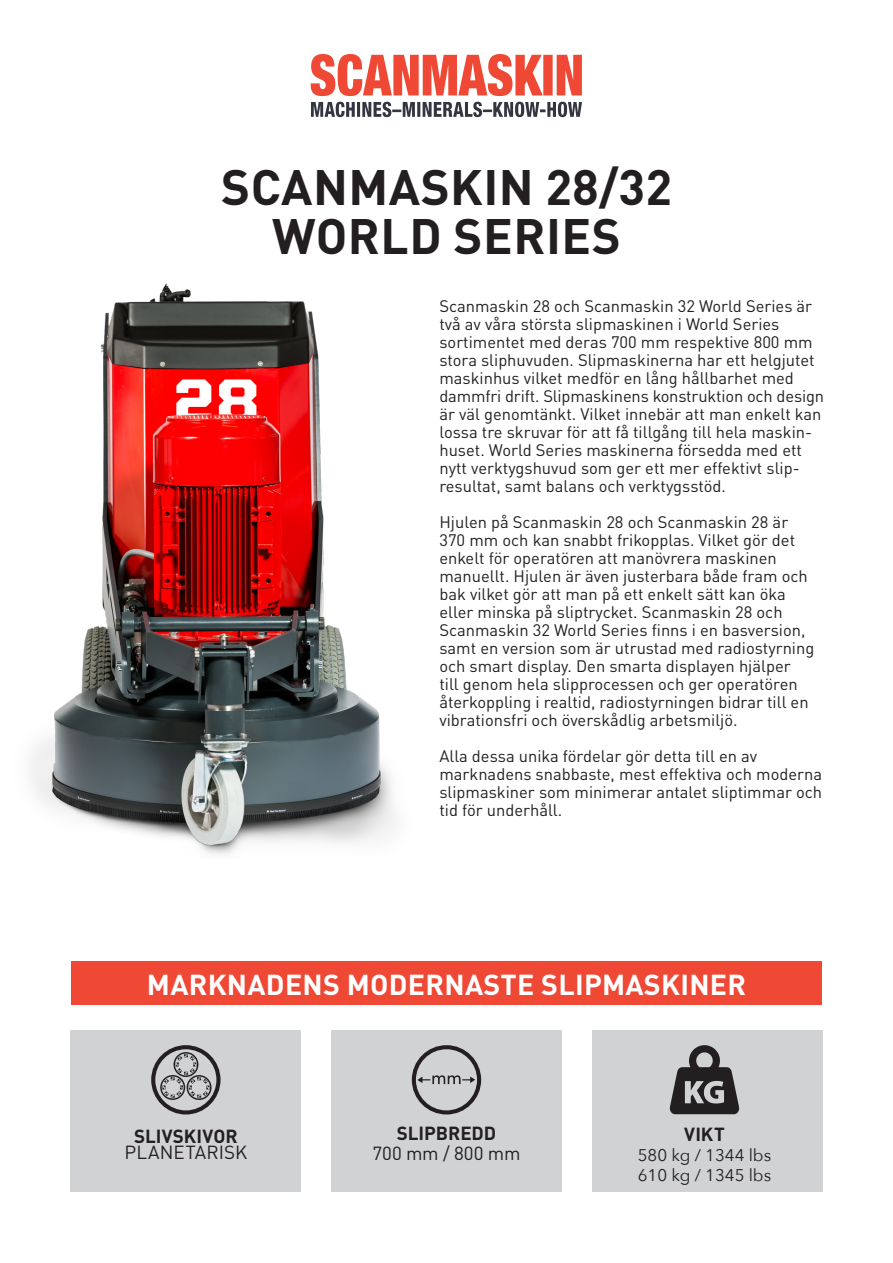
<style>
.page{position:relative;width:893px;height:1263px;background:#fff}
.page>*{position:absolute;margin:0;border:0;box-sizing:border-box;transform-origin:0 0}
.t1{font:700 49.2px/49.2px "DIN Pro";letter-spacing:.01em;color:#231f20;text-align:center}
.t2{font:700 28.5px "DIN Pro";letter-spacing:.01em;color:#fff}
.Teknisk_data{font:18.75px/20.7px "DIN Pro";color:#231f20;text-align:center}
.Teknisk_data-2{font:700 18.75px "DIN Pro";color:#231f20}
.Teknisk_data-3{font:16.8px/20.2px "Avenir Next";color:#231f20}
.t3{font:16.5px/18px "DIN Pro";color:#231f20}
.s1{font-weight:700}
</style>
<div class="page">
<div style="left:331px;top:1030px;width:231px;height:161px;background:#d1d2d4"></div>
<svg style="left:412px;top:1045px;width:69px;height:69px"></svg>
<div style="left:592px;top:1030px;width:230px;height:161px;background:#d1d2d4"></div>
<div style="left:70px;top:1030px;width:231px;height:161px;background:#d1d2d4"></div>
<div style="left:71px;top:961px;width:751px;height:44px;background:#ef4835"></div>
<svg style="left:311px;top:54px;width:271px;height:42px"></svg>
<svg style="left:311px;top:102px;width:271px;height:15px"></svg>
<svg style="left:151px;top:1045px;width:70px;height:69px"></svg>
<svg style="left:670px;top:1045px;width:69px;height:69px"></svg>
<img style="left:31px;top:283px;width:365px;height:572px">
<p class="t1" style="left:221px;top:157px;width:452px">SCANMASKIN 28/32<br>WORLD SERIES</p>
<p class="t3" style="left:439px;top:295px;width:386px">Scanmaskin 28 och Scanmaskin 32 World Series är två av våra största slipmaskinen i World Series sortimentet med deras 700 mm respektive 800 mm stora sliphuvuden. Slipmaskinerna har ett helgjutet maskinhus vilket medför en lång hållbarhet med dammfri drift. Slipmaskinens konstruktion och design är väl genomtänkt. Vilket innebär att man enkelt kan lossa tre skruvar för att få tillgång till hela maskin&shy;huset. World Series maskinerna försedda med ett nytt verktygshuvud som ger ett mer effektivt slip&shy;resultat, samt balans och verktygsstöd.</p>
<p class="t3" style="left:439px;top:511px;width:376px">Hjulen på Scanmaskin 28 och Scanmaskin 28 är 370 mm och kan snabbt frikopplas. Vilket gör det enkelt för operatören att manövrera maskinen manuellt. Hjulen är även justerbara både fram och bak vilket gör att man på ett enkelt sätt kan öka eller minska på sliptrycket. Scanmaskin 28 och Scanmaskin 32 World Series finns i en basversion, samt en version som är utrustad med radiostyrning och smart display. Den smarta displayen hjälper<br>till genom hela slipprocessen och ger operatören återkoppling i realtid, radiostyrningen bidrar till en vibrationsfri och överskådlig arbetsmiljö.</p>
<p class="t3" style="left:439px;top:745px;width:384px">Alla dessa unika fördelar gör detta till en av marknadens snabbaste, mest effektiva och moderna slipmaskiner som minimerar antalet sliptimmar och tid för underhåll.</p>
<p class="t2" style="left:147px;top:960px;width:601px">MARKNADENS MODERNASTE SLIPMASKINER</p>
<p class="Teknisk_data" style="left:125px;top:1126px;width:124px;line-height:16.5px"><span class="s1">SLIVSKIVOR<br></span>PLANETARISK</p>
<p class="Teknisk_data" style="left:372px;top:1120px;width:150px"><span class="s1">SLIPBREDD<br></span>700 mm / 800 mm</p>
<p class="Teknisk_data-2" style="left:684px;top:1118px;width:42px">VIKT</p>
<p class="Teknisk_data-3" style="left:638px;top:1144px;width:135px">580 kg / 1344 lbs<br>610 kg / 1345 lbs</p>
</div>
